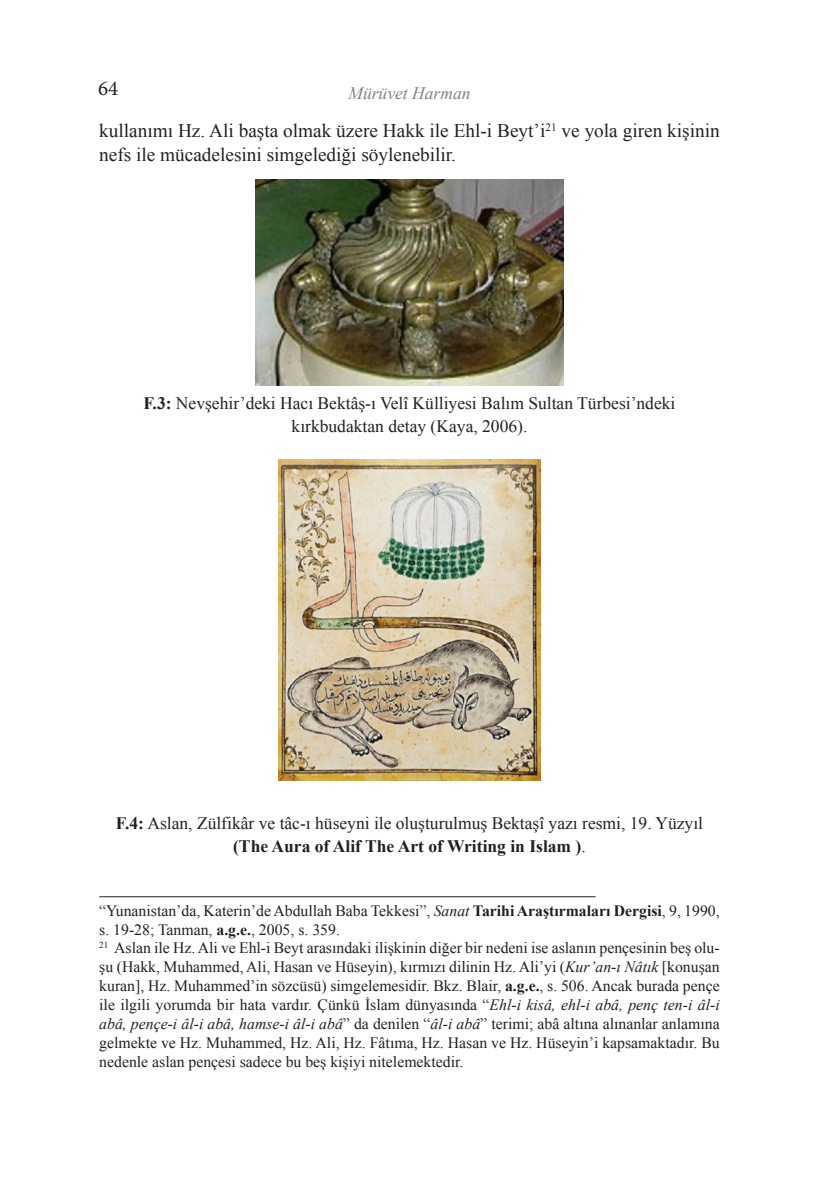
<style>
.page{position:relative;width:819px;height:1191px;background:#fff}
.page>*{position:absolute;margin:0;border:0;box-sizing:border-box;transform-origin:0 0}
.t1{font:21px "Minion Pro";color:#231f20}
.t2{font:19.25px/23.4px "Times New Roman";color:#231f20}
.t3{font:17.5px/23.4px "Times New Roman";color:#231f20;text-align:center}
.t4{font:italic 17.5px "Times New Roman";color:#808285}
.t5{font:15.75px/18.9px "Times New Roman";color:#231f20}
.s1{font-weight:700}
.s2{font-style:italic}
</style>
<div class="page">
<img style="left:256px;top:180px;width:307px;height:205px">
<img style="left:278px;top:460px;width:262px;height:320px">
<hr style="left:99px;top:896px;width:496px;height:1px;background:#231f20">
<h1 class="t1" style="left:98px;top:75px;width:22px">64</h1>
<p class="t4" style="left:348px;top:81px;width:123px">Mürüvet Harman</p>
<p class="t2" style="left:99px;top:119px;width:622px">kullanımı Hz. Ali başta olmak üzere Hakk ile Ehl-i Beyt’i<sup>21</sup> ve yola giren kişinin nefs ile mücadelesini simgelediği söylenebilir.</p>
<p class="t3" style="left:143px;top:391px;width:533px"><span class="s1">F.3:</span> Nevşehir’deki Hacı Bektâş-ı Velî Külliyesi Balım Sultan Türbesi’ndeki kırkbudaktan detay (Kaya, 2006).</p>
<p class="t3" style="left:116px;top:811px;width:588px"><span class="s1">F.4:</span> Aslan, Zülfikâr ve tâc-ı hüseyni ile oluşturulmuş Bektaşî yazı resmi, 19. Yüzyıl <span class="s1">(The Aura of Alif The Art of Writing in Islam )</span>.</p>
<p class="t5" style="left:99px;top:900px;width:622px">“Yunanistan’da, Katerin’de Abdullah Baba Tekkesi”, <span class="s2">Sanat</span> <span class="s1">Tarihi Araştırmaları Dergisi</span>, 9, 1990, s. 19-28; Tanman, <span class="s1">a.g.e.</span>, 2005, s. 359.<br><sup>21</sup> Aslan ile Hz. Ali ve Ehl-i Beyt arasındaki ilişkinin diğer bir nedeni ise aslanın pençesinin beş olu&shy;şu (Hakk, Muhammed, Ali, Hasan ve Hüseyin), kırmızı dilinin Hz. Ali’yi (<span class="s2">Kur’an-ı Nâtık</span> [konuşan kuran], Hz. Muhammed’in sözcüsü) simgelemesidir. Bkz. Blair, <span class="s1">a.g.e.</span>, s. 506. Ancak burada pençe ile ilgili yorumda bir hata vardır. Çünkü İslam dünyasında “<span class="s2">Ehl-i kisâ, ehl-i abâ, penç ten-i âl-i abâ, pençe-i âl-i abâ, hamse-i âl-i abâ</span>” da denilen “<span class="s2">âl-i abâ</span>” terimi; abâ altına alınanlar anlamına gelmekte ve Hz. Muhammed, Hz. Ali, Hz. Fâtıma, Hz. Hasan ve Hz. Hüseyin’i kapsamaktadır. Bu nedenle aslan pençesi sadece bu beş kişiyi nitelemektedir.</p>
</div>
